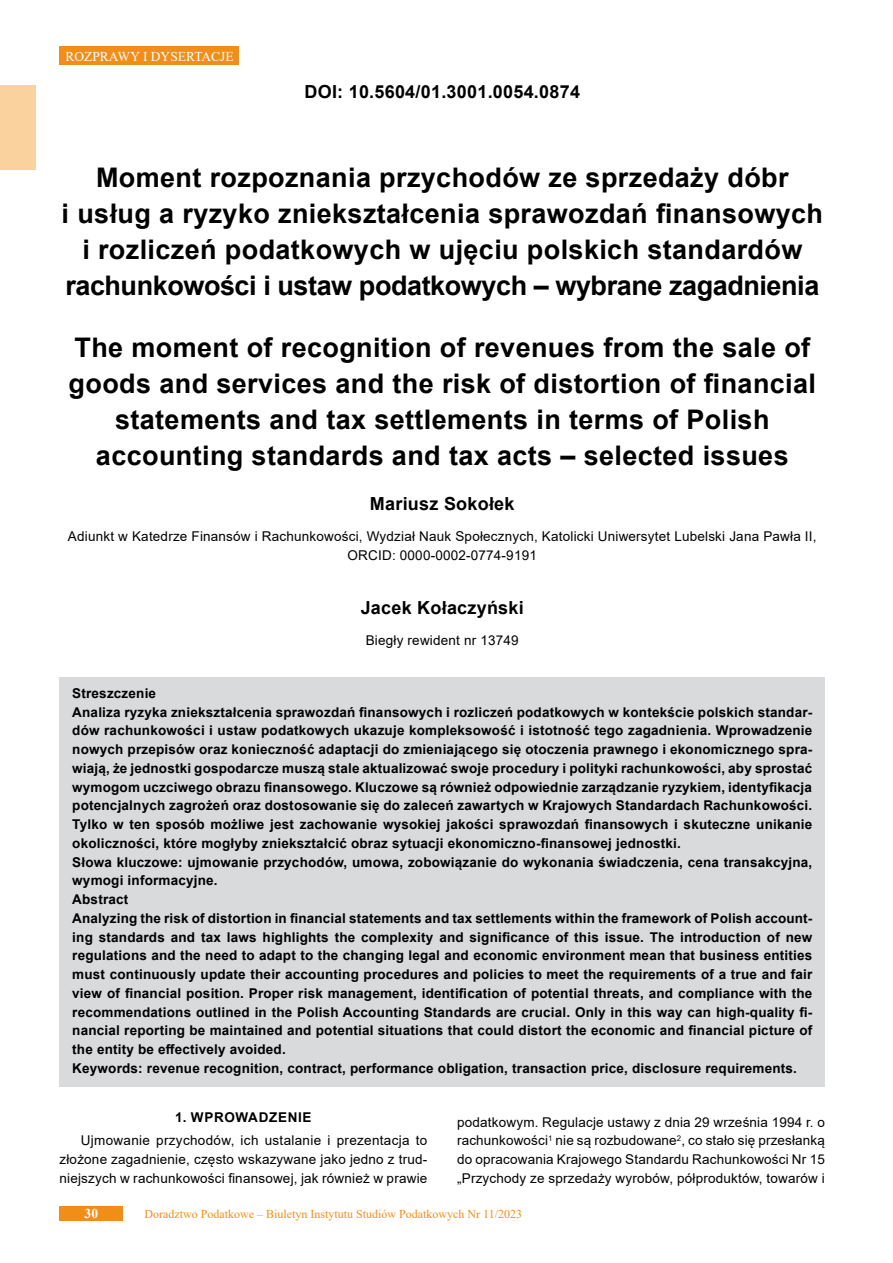
<style>
.page{position:relative;width:893px;height:1263px;background:#fff}
.page>*{position:absolute;margin:0;border:0;box-sizing:border-box;transform-origin:0 0}
.tytul{font:700 27px/36px "Arial";letter-spacing:.015em;color:#000;text-align:center}
.autor1{font:700 18px "Arial";letter-spacing:.015em;color:#000}
.doi{font:700 18px "Arial";letter-spacing:.015em;color:#000}
.lead{font:700 13.5px/18.8px "Arial";letter-spacing:.015em;color:#000;text-align:justify}
.tekst{font:13.5px/18.8px "Arial";letter-spacing:.015em;color:#000;text-align:justify}
.inf_o_autorze{font:13.5px/18.8px "Arial";letter-spacing:.015em;color:#000;text-align:center}
.t1{font:13.5px "Times New Roman";color:#fff}
.Srodtytul{font:700 13.5px "Arial";letter-spacing:.05em;color:#000}
.t2{font:700 13.5px "Times New Roman";color:#fff}
.t3{font:12px "Times New Roman";color:#f18e18}
</style>
<div class="page">
<div style="left:60px;top:1205px;width:63px;height:15px;background:#f18e18"></div>
<div style="left:60px;top:46px;width:179px;height:19px;background:#f18e18"></div>
<div style="left:0;top:85px;width:36px;height:85px;background:#fad29e"></div>
<div style="left:60px;top:677px;width:765px;height:34px;background:#d8dadc"></div>
<div style="left:60px;top:696px;width:765px;height:165px;background:#d8dadc"></div>
<div style="left:60px;top:846px;width:765px;height:53px;background:#d8dadc"></div>
<div style="left:60px;top:884px;width:765px;height:34px;background:#d8dadc"></div>
<div style="left:60px;top:902px;width:765px;height:166px;background:#d8dadc"></div>
<div style="left:60px;top:1052px;width:765px;height:34px;background:#d8dadc"></div>
<p class="t1" style="left:65px;top:47px;width:170px">ROZPRAWY I DYSERTACJE</p>
<p class="doi" style="left:304px;top:79px;width:277px">DOI: 10.5604/01.3001.0054.0874</p>
<p class="tytul" style="left:62px;top:160px;width:763px">Moment rozpoznania przychodów ze sprzedaży dóbr<br>i usług a ryzyko zniekształcenia sprawozdań finansowych i rozliczeń podatkowych w ujęciu polskich standardów rachunkowości i ustaw podatkowych – wybrane zagadnienia</p>
<p class="tytul" style="left:69px;top:330px;width:749px">The moment of recognition of revenues from the sale of goods and services and the risk of distortion of financial statements and tax settlements in terms of Polish accounting standards and tax acts – selected issues</p>
<p class="autor1" style="left:370px;top:491px;width:146px">Mariusz Sokołek</p>
<p class="inf_o_autorze" style="left:68px;top:527px;width:750px">Adiunkt w Katedrze Finansów i Rachunkowości, Wydział Nauk Społecznych, Katolicki Uniwersytet Lubelski Jana Pawła II,<br>ORCID: 0000-0002-0774-9191</p>
<p class="autor1" style="left:361px;top:595px;width:165px">Jacek Kołaczyński</p>
<p class="inf_o_autorze" style="left:366px;top:631px;width:154px">Biegły rewident nr 13749</p>
<p class="lead" style="left:72px;top:684px;width:85px">Streszczenie</p>
<p class="lead" style="left:72px;top:703px;width:742px">Analiza ryzyka zniekształcenia sprawozdań finansowych i rozliczeń podatkowych w kontekście polskich standar&shy;dów rachunkowości i ustaw podatkowych ukazuje kompleksowość i istotność tego zagadnienia. Wprowadzenie nowych przepisów oraz konieczność adaptacji do zmieniającego się otoczenia prawnego i ekonomicznego spra&shy;wiają, że jednostki gospodarcze muszą stale aktualizować swoje procedury i polityki rachunkowości, aby sprostać wymogom uczciwego obrazu finansowego. Kluczowe są również odpowiednie zarządzanie ryzykiem, identyfikacja potencjalnych zagrożeń oraz dostosowanie się do zaleceń zawartych w Krajowych Standardach Rachunkowości.<br>Tylko w ten sposób możliwe jest zachowanie wysokiej jakości sprawozdań finansowych i skuteczne unikanie okoliczności, które mogłyby zniekształcić obraz sytuacji ekonomiczno-finansowej jednostki.</p>
<p class="lead" style="left:72px;top:853px;width:742px">Słowa kluczowe: ujmowanie przychodów, umowa, zobowiązanie do wykonania świadczenia, cena transakcyjna, wymogi informacyjne.</p>
<p class="lead" style="left:72px;top:890px;width:58px">Abstract</p>
<p class="lead" style="left:72px;top:909px;width:742px">Analyzing the risk of distortion in financial statements and tax settlements within the framework of Polish account&shy;ing standards and tax laws highlights the complexity and significance of this issue. The introduction of new regulations and the need to adapt to the changing legal and economic environment mean that business entities must continuously update their accounting procedures and policies to meet the requirements of a true and fair view of financial position. Proper risk management, identification of potential threats, and compliance with the recommendations outlined in the Polish Accounting Standards are crucial. Only in this way can high-quality fi&shy;nancial reporting be maintained and potential situations that could distort the economic and financial picture of the entity be effectively avoided.</p>
<p class="lead" style="left:72px;top:1059px;width:726px">Keywords: revenue recognition, contract, performance obligation, transaction price, disclosure requirements.</p>
<p class="Srodtytul" style="left:175px;top:1107px;width:138px">1. WPROWADZENIE</p>
<p class="tekst" style="left:60px;top:1131px;width:369px;text-indent:21px">Ujmowanie przychodów, ich ustalanie i prezentacja to złożone zagadnienie, często wskazywane jako jedno z trud&shy;niejszych w rachunkowości finansowej, jak również w prawie</p>
<p class="tekst" style="left:457px;top:1112px;width:369px">podatkowym. Regulacje ustawy z dnia 29 września 1994 r. o rachunkowości<sup>1</sup> nie są rozbudowane<sup>2</sup>, co stało się przesłanką do opracowania Krajowego Standardu Rachunkowości Nr 15 „Przychody ze sprzedaży wyrobów, półproduktów, towarów i</p>
<p class="t2" style="left:85px;top:1204px;width:15px">30</p>
<p class="t3" style="left:145px;top:1205px;width:379px">Doradztwo Podatkowe – Biuletyn Instytutu Studiów Podatkowych Nr 11/2023</p>
</div>
